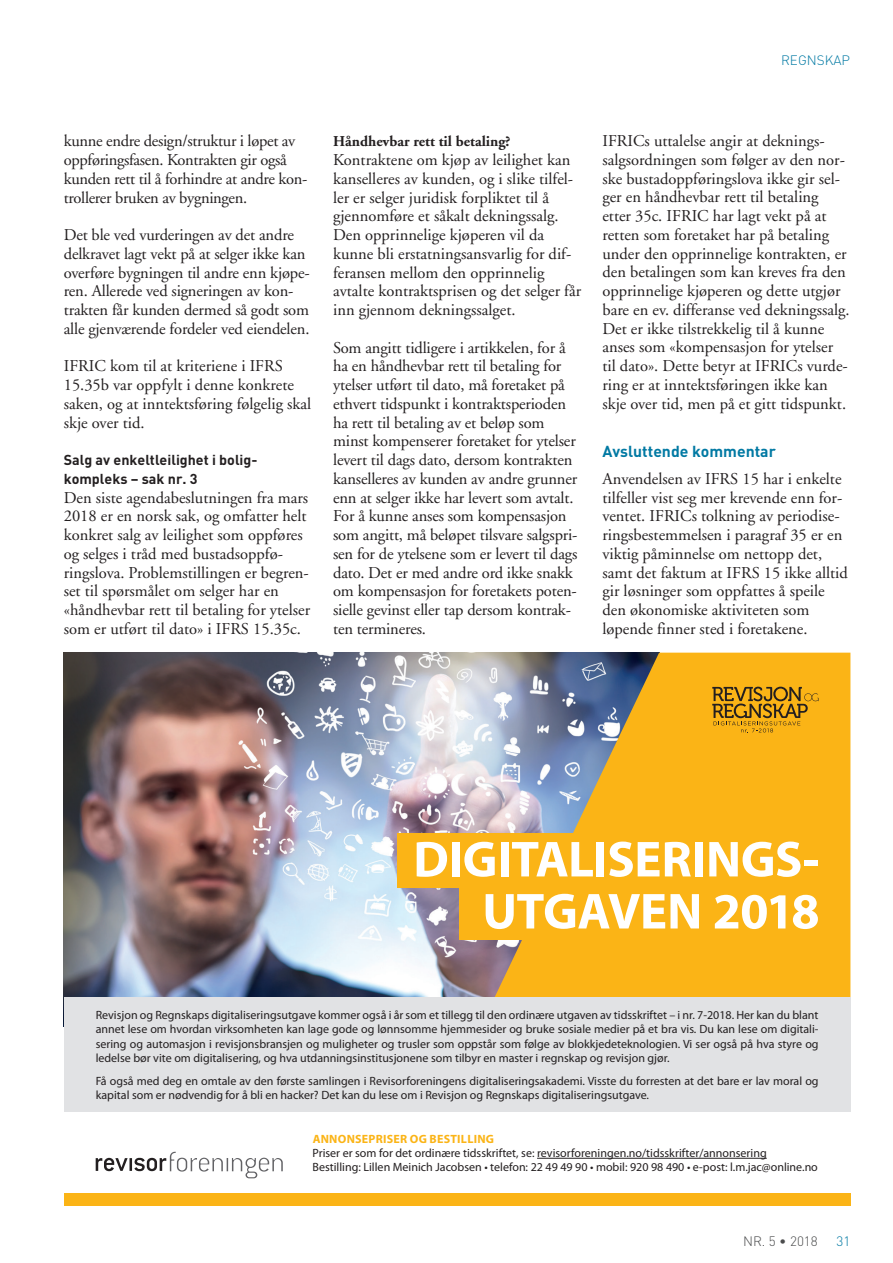
<style>
.page{position:relative;width:893px;height:1263px;background:#fff}
.page>*{position:absolute;margin:0;border:0;box-sizing:border-box;transform-origin:0 0}
.t1{font:700 51px/52.1px "Myriad Pro";letter-spacing:-.01em;color:#fff;text-align:right}
.t2{font:16.5px/18.8px "Adobe Garamond";color:#231f20}
.t3{font:16.5px/18.8px "Adobe Garamond";letter-spacing:-.02em;color:#231f20}
.t4{font:700 15.75px "DIN";color:#0079a3}
.t5{font:700 15px "Adobe Garamond";color:#231f20}
.t6{font:700 14.25px/18.8px "DIN";color:#231f20}
.t7{font:300 13.5px "DIN";color:#0079a3}
.t8{font:300 13.5px "DIN";color:#4b4c4d}
.t9{font:12px/14.4px "Myriad Pro";color:#231f20}
.t10{font:700 12px "Myriad Pro";letter-spacing:.02em;color:#fbb416}
</style>
<div class="page">
<svg style="left:96px;top:1152px;width:187px;height:26px"></svg>
<img style="left:64px;top:653px;width:416px;height:344px">
<svg style="left:480px;top:653px;width:370px;height:344px;background:#d8aa45"></svg>
<div style="left:64px;top:1193px;width:786px;height:12px;background:#fbb416"></div>
<hr style="left:537px;top:1158px;width:230px;height:1px;background:#231f20">
<svg style="left:712px;top:687px;width:107px;height:46px;background:#c68f18"></svg>
<div style="left:64px;top:997px;width:786px;height:115px;background:#e1e2e4"></div>
<div style="left:398px;top:833px;width:431px;height:54px;background:#fbb416"></div>
<div style="left:459px;top:885px;width:370px;height:55px;background:#fbb416"></div>
<p class="t7" style="left:781px;top:52px;width:19px">REGNSKAP</p>
<p class="t3" style="left:64px;top:132px;width:245px">kunne endre design/struktur i løpet av oppføringsfasen. Kontrakten gir også kunden rett til å forhindre at andre kon&shy;trollerer bruken av bygningen.</p>
<p class="t2" style="left:64px;top:226px;width:247px">Det ble ved vurderingen av det andre delkravet lagt vekt på at selger ikke kan overføre bygningen til andre enn kjøpe&shy;ren. Allerede ved signeringen av kon&shy;trakten får kunden dermed så godt som alle gjenværende fordeler ved eiendelen.</p>
<p class="t2" style="left:64px;top:357px;width:249px">IFRIC kom til at kriteriene i IFRS<br>15.35b var oppfylt i denne konkrete saken, og at inntektsføring følgelig skal skje over tid.</p>
<p class="t6" style="left:64px;top:450px;width:195px">Salg av enkeltleilighet i bolig&shy;kompleks – sak nr. 3</p>
<p class="t2" style="left:64px;top:488px;width:248px">Den siste agendabeslutningen fra mars 2018 er en norsk sak, og omfatter helt konkret salg av leilighet som oppføres og selges i tråd med bustadsoppfø&shy;ringslova. Problemstillingen er begren&shy;set til spørsmålet om selger har en «håndhevbar rett til betaling for ytelser som er utført til dato» i IFRS 15.35c.</p>
<p class="t5" style="left:333px;top:133px;width:179px">Håndhevbar rett til betaling?</p>
<p class="t2" style="left:333px;top:151px;width:250px">Kontraktene om kjøp av leilighet kan kanselleres av kunden, og i slike tilfel&shy;ler er selger juridisk forpliktet til å gjennomføre et såkalt dekningssalg.<br>Den opprinnelige kjøperen vil da kunne bli erstatningsansvarlig for dif&shy;feransen mellom den opprinnelig avtalte kontraktsprisen og det selger får inn gjennom dekningssalget.</p>
<p class="t2" style="left:333px;top:338px;width:246px">Som angitt tidligere i artikkelen, for å ha en håndhevbar rett til betaling for ytelser utført til dato, må foretaket på ethvert tidspunkt i kontraktsperioden ha rett til betaling av et beløp som minst kompenserer foretaket for ytelser levert til dags dato, dersom kontrakten kanselleres av kunden av andre grunner enn at selger ikke har levert som avtalt.<br>For å kunne anses som kompensasjon som angitt, må beløpet tilsvare salgspri&shy;sen for de ytelsene som er levert til dags dato. Det er med andre ord ikke snakk om kompensasjon for foretakets poten&shy;sielle gevinst eller tap dersom kontrak&shy;ten termineres.</p>
<p class="t2" style="left:602px;top:132px;width:249px">IFRICs uttalelse angir at deknings&shy;salgsordningen som følger av den nor&shy;ske bustadoppføringslova ikke gir sel&shy;ger en håndhevbar rett til betaling etter 35c. IFRIC har lagt vekt på at retten som foretaket har på betaling under den opprinnelige kontrakten, er den betalingen som kan kreves fra den opprinnelige kjøperen og dette utgjør bare en ev. differanse ved dekningssalg.<br>Det er ikke tilstrekkelig til å kunne anses som «kompensasjon for ytelser til dato». Dette betyr at IFRICs vurde&shy;ring er at inntektsføringen ikke kan skje over tid, men på et gitt tidspunkt.</p>
<p class="t4" style="left:602px;top:441px;width:175px">Avsluttende kommentar</p>
<p class="t2" style="left:602px;top:470px;width:247px">Anvendelsen av IFRS 15 har i enkelte tilfeller vist seg mer krevende enn for&shy;ventet. IFRICs tolkning av periodise&shy;ringsbestemmelsen i paragraf 35 er en viktig påminnelse om nettopp det, samt det faktum at IFRS 15 ikke alltid gir løsninger som oppfattes å speile den økonomiske aktiviteten som løpende finner sted i foretakene.</p>
<h1 class="t1" style="left:413px;top:834px;width:408px">DIGITALISERINGS-<br>UTGAVEN 2018</h1>
<p class="t9" style="left:96px;top:1008px;width:724px;text-align:justify">Revisjon og Regnskaps digitaliseringsutgave kommer også i år som et tillegg til den ordinære utgaven av tidsskriftet – i nr. 7-2018. Her kan du blant annet lese om hvordan virksomheten kan lage gode og lønnsomme hjemmesider og bruke sosiale medier på et bra vis. Du kan lese om digitali&shy;sering og automasjon i revisjonsbransjen og muligheter og trusler som oppstår som følge av blokkjedeteknologien. Vi ser også på hva styre og ledelse bør vite om digitalisering, og hva utdanningsinstitusjonene som tilbyr en master i regnskap og revisjon gjør.</p>
<p class="t9" style="left:96px;top:1074px;width:724px">Få også med deg en omtale av den første samlingen i Revisorforeningens digitaliseringsakademi. Visste du forresten at det bare er lav moral og kapital som er nødvendig for å bli en hacker? Det kan du lese om i Revisjon og Regnskaps digitaliseringsutgave.</p>
<p class="t10" style="left:313px;top:1132px;width:183px">ANNONSEPRISER OG BESTILLING</p>
<p class="t9" style="left:313px;top:1146px;width:507px">Priser er som for det ordinære tidsskriftet, se: revisorforeningen.no/tidsskrifter/annonsering<br>Bestilling: Lillen Meinich Jacobsen • telefon: 22 49 49 90 • mobil: 920 98 490 • e-post: l.m.jac@online.no</p>
<p class="t8" style="left:743px;top:1232px;width:76px">NR. 5 • 2018</p>
<p class="t7" style="left:836px;top:1232px;width:16px">31</p>
</div>
